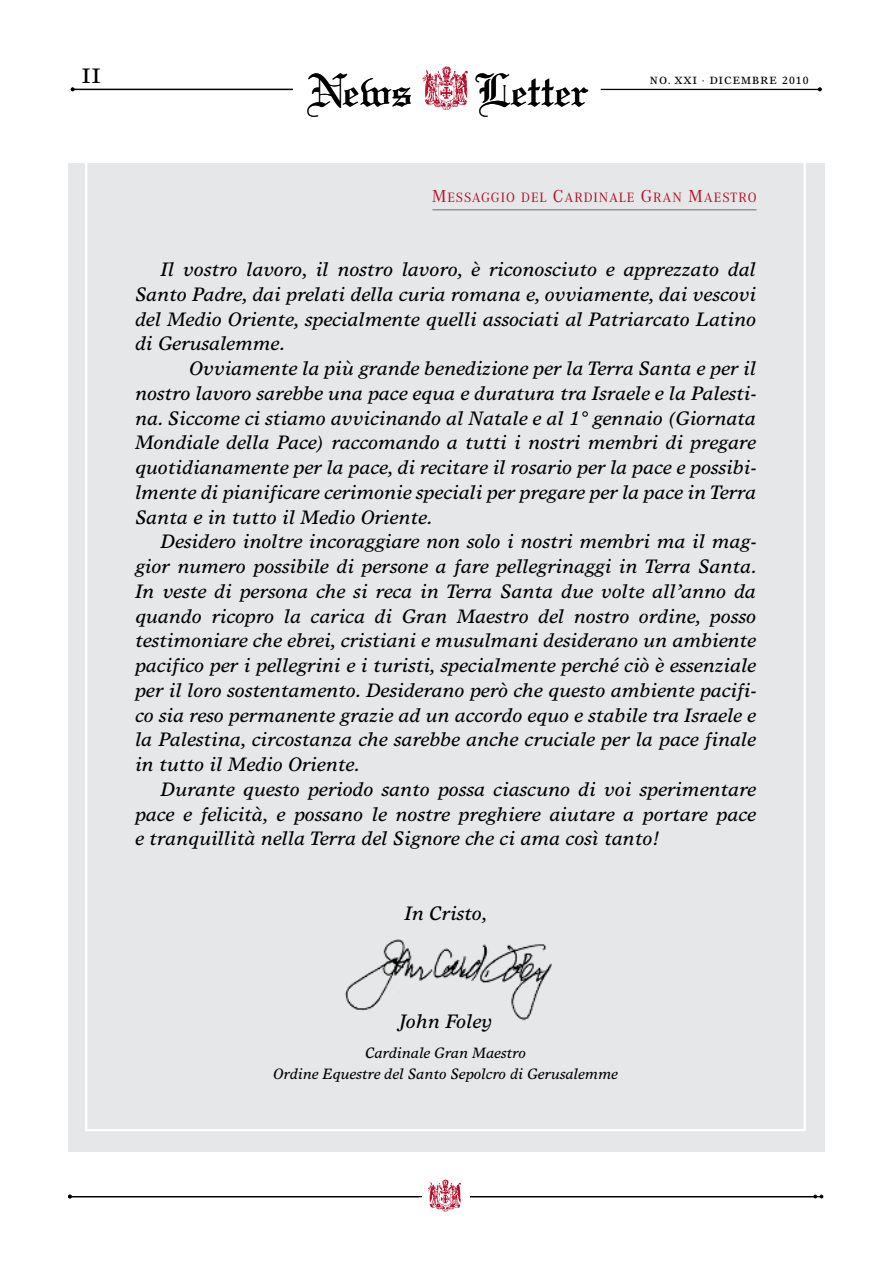
<style>
.page{position:relative;width:893px;height:1263px;background:#fff}
.page>*{position:absolute;margin:0;border:0;box-sizing:border-box;transform-origin:0 0}
.t1{font:49.35px "Linotext";color:#000}
.t2{font:21px "Times Europa";color:#000}
.t3{font:italic 19.5px/24.8px "Times Europa";letter-spacing:.005em;color:#000;text-align:justify}
.t4{font:italic 15px/21px "Times Europa";letter-spacing:.005em;color:#000;text-align:center}
.t5{font:14.1px "Corporate A";letter-spacing:.065em;color:#b10d28}
.t6{font:10.5px "Times Europa";letter-spacing:.1em;color:#000}
.s1{font-size:18px}
</style>
<div class="page">
<hr style="left:601px;top:89px;width:219px;height:1px;background:#000">
<div style="left:68px;top:163px;width:757px;height:988px;background:#e6e7e8"></div>
<hr style="left:70px;top:1196px;width:753px;height:1px;background:#000">
<div style="left:422px;top:1184px;width:47px;height:19px;background:#fff"></div>
<img style="left:427px;top:1179px;width:34px;height:33px">
<svg style="left:813px;top:1195px;width:10px;height:3px"></svg>
<svg style="left:422px;top:66px;width:46px;height:44px"></svg>
<hr style="left:74px;top:89px;width:219px;height:1px;background:#000">
<svg style="left:71px;top:87px;width:4px;height:4px"></svg>
<svg style="left:818px;top:87px;width:4px;height:4px"></svg>
<hr style="left:432px;top:209px;width:324px;height:1px;background:#939598">
<img style="left:345px;top:939px;width:207px;height:82px">
<p class="t2" style="left:82px;top:64px;width:10px">II</p>
<p class="t6" style="left:650px;top:74px;width:160px">NO. XXI · DICEMBRE 2010</p>
<h1 class="t1" style="left:307px;top:61px;width:107px">News</h1>
<h1 class="t1" style="left:475px;top:61px;width:116px">Letter</h1>
<p class="t5" style="left:432px;top:189px;width:326px"><span class="s1">M</span>ESSAGGIO DEL <span class="s1">C</span>ARDINALE <span class="s1">G</span>RAN <span class="s1">M</span>AESTRO</p>
<p class="t3" style="left:135px;top:257px;width:622px;text-indent:26px">Il vostro lavoro, il nostro lavoro, è riconosciuto e apprezzato dal Santo Padre, dai prelati della curia romana e, ovviamente, dai vescovi del Medio Oriente, specialmente quelli associati al Patriarcato Latino di Gerusalemme.</p>
<p class="t3" style="left:135px;top:356px;width:622px;text-indent:54px">Ovviamente la più grande benedizione per la Terra Santa e per il nostro lavoro sarebbe una pace equa e duratura tra Israele e la Palesti&shy;na. Siccome ci stiamo avvicinando al Natale e al 1° gennaio (Giornata Mondiale della Pace) raccomando a tutti i nostri membri di pregare quotidianamente per la pace, di recitare il rosario per la pace e possibi&shy;lmente di pianificare cerimonie speciali per pregare per la pace in Terra Santa e in tutto il Medio Oriente.</p>
<p class="t3" style="left:135px;top:529px;width:623px;text-indent:26px">Desidero inoltre incoraggiare non solo i nostri membri ma il mag&shy;gior numero possibile di persone a fare pellegrinaggi in Terra Santa.<br>In veste di persona che si reca in Terra Santa due volte all’anno da quando ricopro la carica di Gran Maestro del nostro ordine, posso testimoniare che ebrei, cristiani e musulmani desiderano un ambiente pacifico per i pellegrini e i turisti, specialmente perché ciò è essenziale per il loro sostentamento. Desiderano però che questo ambiente pacifi&shy;co sia reso permanente grazie ad un accordo equo e stabile tra Israele e la Palestina, circostanza che sarebbe anche cruciale per la pace finale in tutto il Medio Oriente.</p>
<p class="t3" style="left:135px;top:776px;width:622px;text-indent:26px">Durante questo periodo santo possa ciascuno di voi sperimentare pace e felicità, e possano le nostre preghiere aiutare a portare pace e tranquillità nella Terra del Signore che ci ama così tanto!</p>
<p class="t3" style="left:404px;top:900px;width:84px">In Cristo,</p>
<p class="t3" style="left:399px;top:1008px;width:95px">John Foley</p>
<p class="t4" style="left:273px;top:1042px;width:346px">Cardinale Gran Maestro<br>Ordine Equestre del Santo Sepolcro di Gerusalemme</p>
</div>
